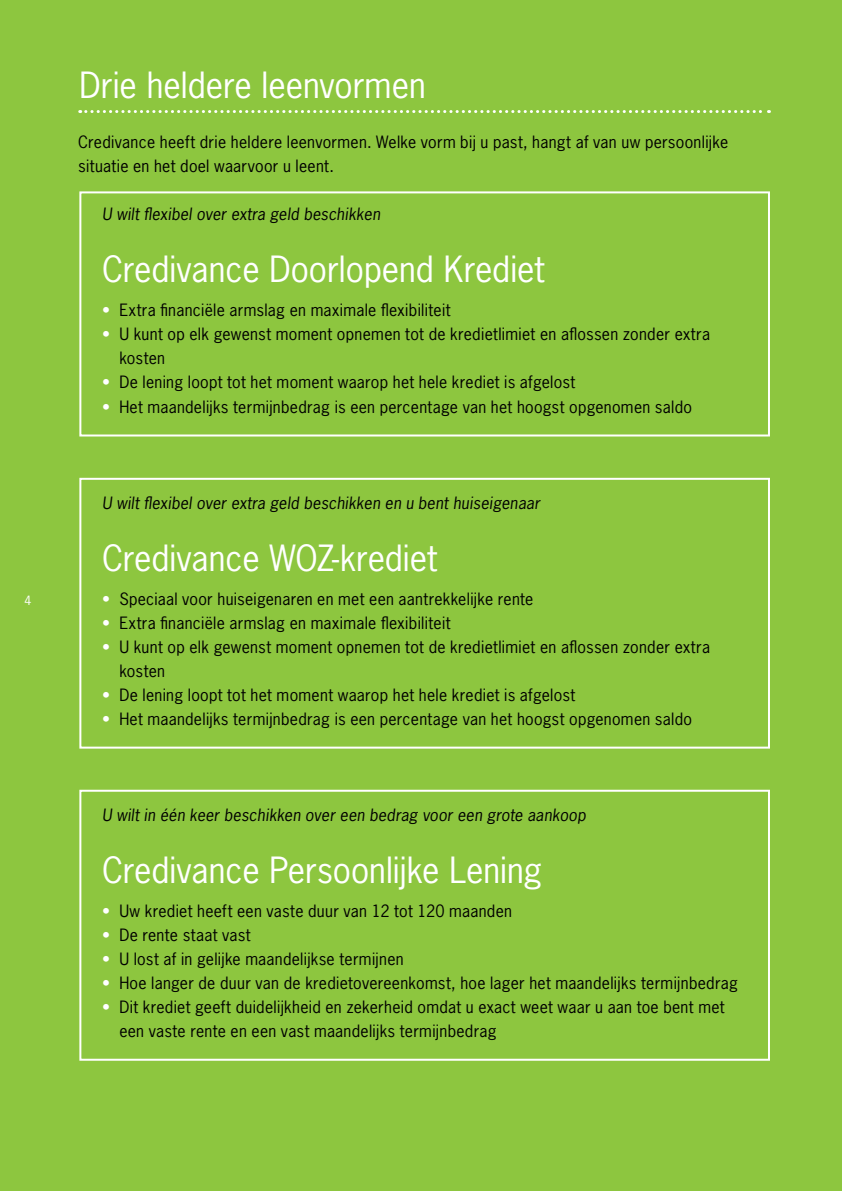
<style>
.page{position:relative;width:842px;height:1191px;background:#8dc63f}
.page>*{position:absolute;margin:0;border:0;box-sizing:border-box;transform-origin:0 0}
.t1{font:34px "News Gothic Std";color:#fff}
.t2{font:16px/24px "News Gothic Std";letter-spacing:.02em;color:#000}
.t3{font:italic 16px "News Gothic Std";letter-spacing:.015em;color:#000}
.t4{font:12px "News Gothic Std";color:#fff}
.s1{color:#fff}
</style>
<div class="page">
<div style="left:79px;top:478px;width:691px;height:270px;border:2px solid #fff"></div>
<div style="left:79px;top:191px;width:691px;height:245px;border:2px solid #fff"></div>
<div style="left:79px;top:789px;width:691px;height:271px;border:2px solid #fff"></div>
<svg style="left:80px;top:110px;width:689px;height:3px"></svg>
<p class="t4" style="left:24px;top:592px;width:8px">4</p>
<h1 class="t1" style="left:79px;top:64px;width:348px">Drie heldere leenvormen</h1>
<p class="t2" style="left:78px;top:130px;width:651px">Credivance heeft drie heldere leenvormen. Welke vorm bij u past, hangt af van uw persoonlijke situatie en het doel waarvoor u leent.</p>
<p class="t3" style="left:102px;top:204px;width:280px">U wilt flexibel over extra geld beschikken</p>
<h1 class="t1" style="left:102px;top:248px;width:444px">Credivance Doorlopend Krediet</h1>
<p class="t2" style="left:102px;top:298px;width:350px"><span class="s1">•</span> Extra financiële armslag en maximale flexibiliteit</p>
<p class="t2" style="left:119px;top:322px;width:592px;text-indent:-17px"><span class="s1">•</span> U kunt op elk gewenst moment opnemen tot de kredietlimiet en aflossen zonder extra kosten</p>
<p class="t2" style="left:102px;top:370px;width:475px"><span class="s1">•</span> De lening loopt tot het moment waarop het hele krediet is afgelost</p>
<p class="t2" style="left:102px;top:394px;width:591px"><span class="s1">•</span> Het maandelijks termijnbedrag is een percentage van het hoogst opgenomen saldo</p>
<p class="t3" style="left:102px;top:492px;width:440px">U wilt flexibel over extra geld beschikken en u bent huiseigenaar</p>
<h1 class="t1" style="left:102px;top:536px;width:337px">Credivance WOZ-krediet</h1>
<p class="t2" style="left:102px;top:586px;width:433px"><span class="s1">•</span> Speciaal voor huiseigenaren en met een aantrekkelijke rente</p>
<p class="t2" style="left:102px;top:610px;width:350px"><span class="s1">•</span> Extra financiële armslag en maximale flexibiliteit</p>
<p class="t2" style="left:119px;top:634px;width:592px;text-indent:-17px"><span class="s1">•</span> U kunt op elk gewenst moment opnemen tot de kredietlimiet en aflossen zonder extra kosten</p>
<p class="t2" style="left:102px;top:682px;width:475px"><span class="s1">•</span> De lening loopt tot het moment waarop het hele krediet is afgelost</p>
<p class="t2" style="left:102px;top:706px;width:591px"><span class="s1">•</span> Het maandelijks termijnbedrag is een percentage van het hoogst opgenomen saldo</p>
<p class="t3" style="left:102px;top:804px;width:485px">U wilt in één keer beschikken over een bedrag voor een grote aankoop</p>
<h1 class="t1" style="left:102px;top:848px;width:442px">Credivance Persoonlijke Lening</h1>
<p class="t2" style="left:102px;top:898px;width:411px"><span class="s1">•</span> Uw krediet heeft een vaste duur van 12 tot 120 maanden</p>
<p class="t2" style="left:102px;top:922px;width:150px"><span class="s1">•</span> De rente staat vast</p>
<p class="t2" style="left:102px;top:946px;width:303px"><span class="s1">•</span> U lost af in gelijke maandelijkse termijnen</p>
<p class="t2" style="left:102px;top:970px;width:637px"><span class="s1">•</span> Hoe langer de duur van de kredietovereenkomst, hoe lager het maandelijks termijnbedrag</p>
<p class="t2" style="left:119px;top:994px;width:607px;text-indent:-17px"><span class="s1">•</span> Dit krediet geeft duidelijkheid en zekerheid omdat u exact weet waar u aan toe bent met een vaste rente en een vast maandelijks termijnbedrag</p>
</div>
